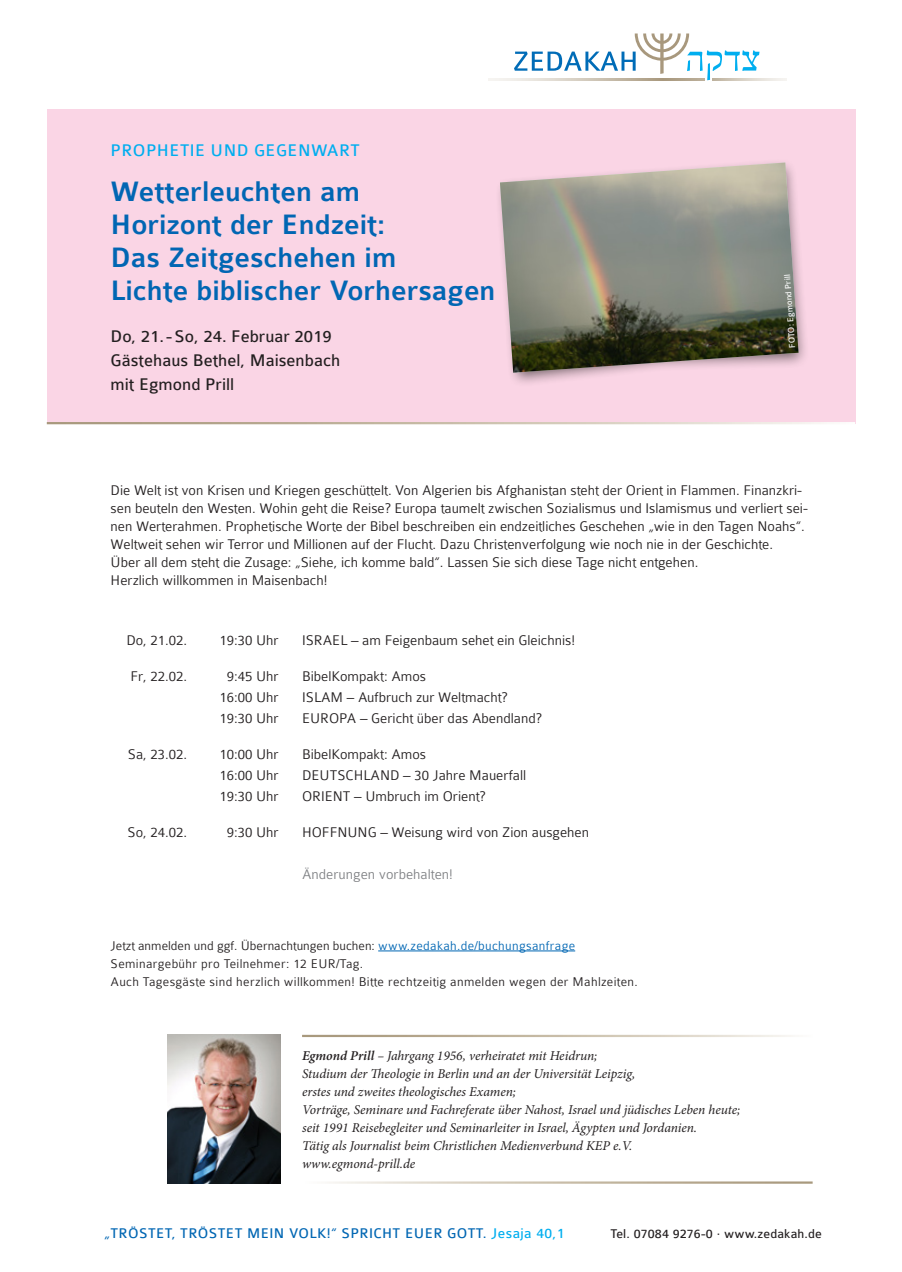
<style>
.page{position:relative;width:902px;height:1272px;background:#fff}
.page>*{position:absolute;margin:0;border:0;box-sizing:border-box;transform-origin:0 0}
.Headline_1{font:500 30px "Colaborate";color:#0166b3}
.Copy_Head{font:18px "Colaborate";color:#231f20}
.Veranstaltungsart{font:18px "Colaborate";letter-spacing:.025em;color:#00aeef}
.Veranstaltungsart-2{font:300 15px/18px "Colaborate";color:#231f20}
.t1{font:15px "Colaborate";letter-spacing:.025em;color:#0166b3}
.t2{font:300 15px "Colaborate";color:#808285}
.Autorenbeschreibung{font:italic 13.5px "Minion Pro";letter-spacing:-.01em;color:#231f20}
.Veranstaltungsart-3{font:300 13.5px "Colaborate";letter-spacing:.025em;color:#231f20}
.Veranstaltungsart-4{font:300 13.5px "Colaborate";color:#231f20}
.t3{font:13.5px "Colaborate";letter-spacing:.01em;color:#231f20}
.t4{font:9px "Colaborate";color:#fff}
.s1{color:#0166b3}
.s2{font-weight:600}
.s3{color:#00aeef}
</style>
<div class="page">
<hr style="left:712px;top:78px;width:74px;height:2px;background:#efece8">
<hr style="left:489px;top:78px;width:215px;height:2px;background:#f4f2ee">
<svg style="left:514px;top:33px;width:245px;height:47px"></svg>
<div style="left:47px;top:109px;width:808px;height:315px;background:#fad5e5"></div>
<img style="left:167px;top:1034px;width:114px;height:149px">
<hr style="left:47px;top:422px;width:808px;height:2px;background:#fff">
<hr style="left:378px;top:950px;width:197px;height:1px;background:#0166b3">
<div style="left:495px;top:158px;width:313px;height:229px;background:#231f20;opacity:.6"></div>
<img style="left:500px;top:162px;width:298px;height:211px">
<p class="Veranstaltungsart" style="left:111px;top:141px;width:251px">PROPHETIE UND GEGENWART</p>
<p class="Headline_1" style="left:111px;top:176px;width:251px">Wetterleuchten am</p>
<p class="Headline_1" style="left:111px;top:209px;width:276px">Horizont der Endzeit:</p>
<p class="Headline_1" style="left:111px;top:242px;width:287px">Das Zeitgeschehen im</p>
<p class="Headline_1" style="left:111px;top:275px;width:386px">Lichte biblischer Vorhersagen</p>
<p class="Copy_Head" style="left:111px;top:327px;width:222px">Do, 21.-So, 24. Februar 2019</p>
<p class="Copy_Head" style="left:111px;top:351px;width:231px">Gästehaus Bethel, Maisenbach</p>
<p class="Copy_Head" style="left:111px;top:375px;width:125px">mit Egmond Prill</p>
<p class="t4" style="left:787px;top:348px;width:75px;rotate:-94deg">FOTO: Egmond Prill</p>
<p class="Veranstaltungsart-2" style="left:111px;top:481px;width:698px">Die Welt ist von Krisen und Kriegen geschüttelt. Von Algerien bis Afghanistan steht der Orient in Flammen. Finanzkri&shy;sen beuteln den Westen. Wohin geht die Reise? Europa taumelt zwischen Sozialismus und Islamismus und verliert sei&shy;nen Werterahmen. Prophetische Worte der Bibel beschreiben ein endzeitliches Geschehen „wie in den Tagen Noahs“.<br>Weltweit sehen wir Terror und Millionen auf der Flucht. Dazu Christenverfolgung wie noch nie in der Geschichte.</p>
<p class="Veranstaltungsart-2" style="left:111px;top:553px;width:589px">Über all dem steht die Zusage: „Siehe, ich komme bald“. Lassen Sie sich diese Tage nicht entgehen.</p>
<p class="Veranstaltungsart-2" style="left:111px;top:571px;width:218px">Herzlich willkommen in Maisenbach!</p>
<p class="Veranstaltungsart-2" style="left:126px;top:631px;width:62px">Do, 21.02.</p>
<p class="Veranstaltungsart-2" style="left:219px;top:631px;width:61px">19:30 Uhr</p>
<p class="Veranstaltungsart-2" style="left:302px;top:631px;width:274px">ISRAEL – am Feigenbaum sehet ein Gleichnis!</p>
<p class="Veranstaltungsart-2" style="left:130px;top:667px;width:58px">Fr, 22.02.</p>
<p class="Veranstaltungsart-2" style="left:227px;top:667px;width:53px">9:45 Uhr</p>
<p class="Veranstaltungsart-2" style="left:302px;top:667px;width:125px">BibelKompakt: Amos</p>
<p class="Veranstaltungsart-2" style="left:219px;top:688px;width:61px">16:00 Uhr</p>
<p class="Veranstaltungsart-2" style="left:302px;top:688px;width:207px">ISLAM – Aufbruch zur Weltmacht?</p>
<p class="Veranstaltungsart-2" style="left:219px;top:709px;width:61px">19:30 Uhr</p>
<p class="Veranstaltungsart-2" style="left:302px;top:709px;width:241px">EUROPA – Gericht über das Abendland?</p>
<p class="Veranstaltungsart-2" style="left:128px;top:745px;width:61px">Sa, 23.02.</p>
<p class="Veranstaltungsart-2" style="left:219px;top:745px;width:61px">10:00 Uhr</p>
<p class="Veranstaltungsart-2" style="left:302px;top:745px;width:125px">BibelKompakt: Amos</p>
<p class="Veranstaltungsart-2" style="left:219px;top:766px;width:61px">16:00 Uhr</p>
<p class="Veranstaltungsart-2" style="left:302px;top:766px;width:225px">DEUTSCHLAND – 30 Jahre Mauerfall</p>
<p class="Veranstaltungsart-2" style="left:219px;top:787px;width:61px">19:30 Uhr</p>
<p class="Veranstaltungsart-2" style="left:302px;top:787px;width:185px">ORIENT – Umbruch im Orient?</p>
<p class="Veranstaltungsart-2" style="left:127px;top:823px;width:61px">So, 24.02.</p>
<p class="Veranstaltungsart-2" style="left:227px;top:823px;width:53px">9:30 Uhr</p>
<p class="Veranstaltungsart-2" style="left:302px;top:823px;width:288px">HOFFNUNG – Weisung wird von Zion ausgehen</p>
<p class="t2" style="left:302px;top:866px;width:152px">Änderungen vorbehalten!</p>
<p class="Veranstaltungsart-4" style="left:111px;top:938px;width:466px">Jetzt anmelden und ggf. Übernachtungen buchen: <span class="s1">www.zedakah.de/buchungsanfrage</span></p>
<p class="Veranstaltungsart-3" style="left:111px;top:956px;width:254px">Seminargebühr pro Teilnehmer: 12 EUR/Tag.</p>
<p class="Veranstaltungsart-3" style="left:111px;top:974px;width:528px">Auch Tagesgäste sind herzlich willkommen! Bitte rechtzeitig anmelden wegen der Mahlzeiten.</p>
<p class="Autorenbeschreibung" style="left:302px;top:1046px;width:297px"><span class="s2">Egmond Prill</span> – Jahrgang 1956, verheiratet mit Heidrun;</p>
<p class="Autorenbeschreibung" style="left:302px;top:1064px;width:334px">Studium der Theologie in Berlin und an der Universität Leipzig,</p>
<p class="Autorenbeschreibung" style="left:302px;top:1082px;width:215px">erstes und zweites theologisches Examen;</p>
<p class="Autorenbeschreibung" style="left:302px;top:1100px;width:439px">Vorträge, Seminare und Fachreferate über Nahost, Israel und jüdisches Leben heute;</p>
<p class="Autorenbeschreibung" style="left:302px;top:1118px;width:396px">seit 1991 Reisebegleiter und Seminarleiter in Israel, Ägypten und Jordanien.</p>
<p class="Autorenbeschreibung" style="left:302px;top:1136px;width:332px">Tätig als Journalist beim Christlichen Medienverbund KEP e.V.</p>
<p class="Autorenbeschreibung" style="left:302px;top:1154px;width:115px">www.egmond-prill.de</p>
<p class="t1" style="left:104px;top:1225px;width:462px">„TRÖSTET, TRÖSTET MEIN VOLK!“ SPRICHT EUER GOTT. <span class="s3">Jesaja 40,1</span></p>
<p class="t3" style="left:610px;top:1226px;width:213px">Tel. 07084 9276-0 · www.zedakah.de</p>
</div>
